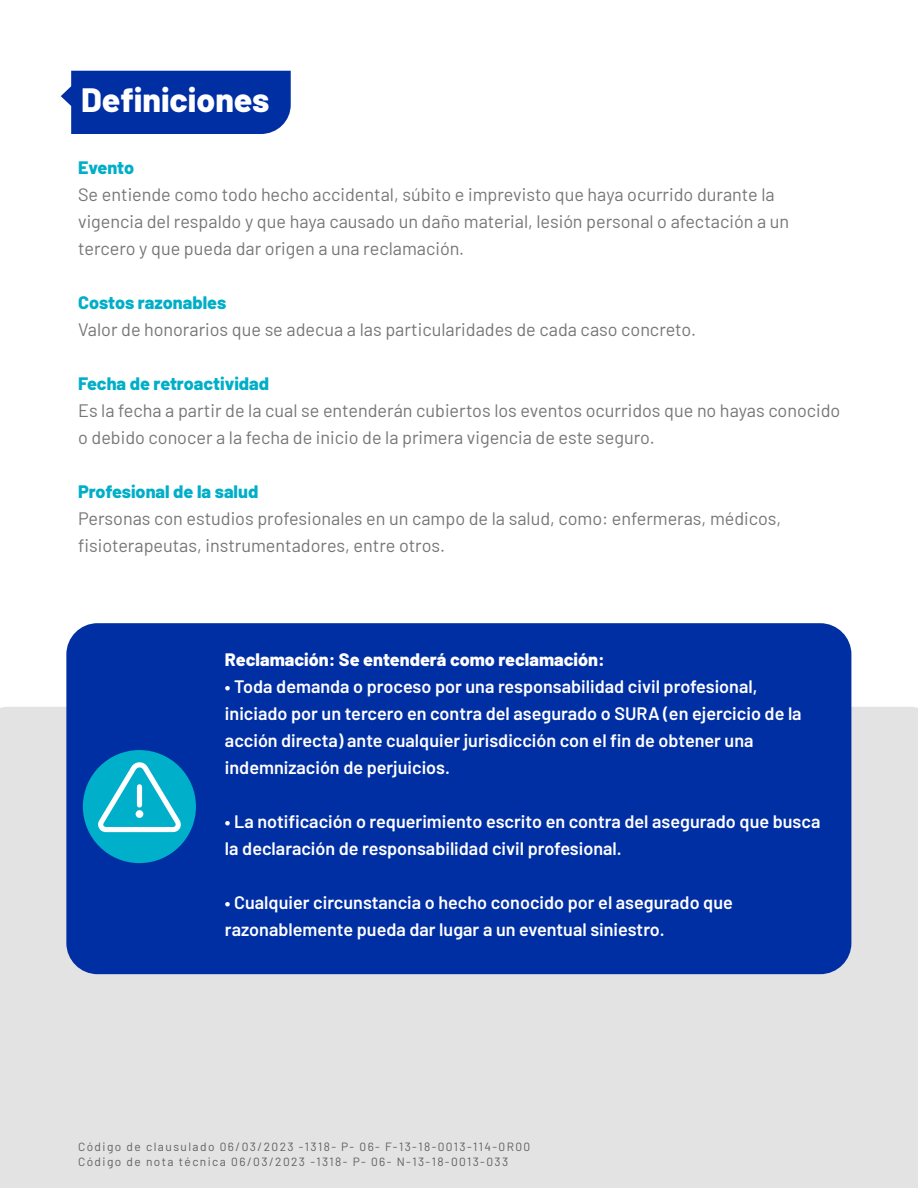
<style>
.page{position:relative;width:918px;height:1188px;background:#fff}
.page>*{position:absolute;margin:0;border:0;box-sizing:border-box;transform-origin:0 0}
.t1{font:800 33.75px "Barlow";color:#fff}
.t2{font:18px/27px "Barlow";color:#767676}
.t3{font:600 18px/27px "Barlow";color:#fff}
.t4{font:800 18px "Barlow";color:#00aec8}
.t5{font:800 18px "Barlow";color:#fff}
.t6{font:12px/15.3px "Barlow";letter-spacing:.12em;color:#606060}
</style>
<div class="page">
<div style="left:0;top:707px;width:918px;height:481px;background:#e3e3e3"></div>
<div style="left:61px;top:71px;width:230px;height:63px;background:#002fa4"></div>
<div style="left:66px;top:623px;width:785px;height:351px;background:#002fa4;border-radius:31px"></div>
<div style="left:83px;top:750px;width:113px;height:113px;background:#00afc9;border-radius:50%"></div>
<svg style="left:98px;top:762px;width:84px;height:70px"></svg>
<div style="left:136px;top:810px;width:7px;height:8px;background:#fff;border-radius:50%"></div>
<h1 class="t1" style="left:81px;top:75px;width:190px">Definiciones</h1>
<p class="t4" style="left:78px;top:154px;width:58px">Evento</p>
<p class="t2" style="left:78px;top:180px;width:713px">Se entiende como todo hecho accidental, súbito e imprevisto que haya ocurrido durante la vigencia del respaldo y que haya causado un daño material, lesión personal o afectación a un tercero y que pueda dar origen a una reclamación.</p>
<p class="t4" style="left:78px;top:289px;width:150px">Costos razonables</p>
<p class="t2" style="left:78px;top:315px;width:620px">Valor de honorarios que se adecua a las particularidades de cada caso concreto.</p>
<p class="t4" style="left:78px;top:370px;width:193px">Fecha de retroactividad</p>
<p class="t2" style="left:78px;top:396px;width:764px">Es la fecha a partir de la cual se entenderán cubiertos los eventos ocurridos que no hayas conocido o debido conocer a la fecha de inicio de la primera vigencia de este seguro.</p>
<p class="t4" style="left:78px;top:478px;width:182px">Profesional de la salud</p>
<p class="t2" style="left:78px;top:504px;width:705px">Personas con estudios profesionales en un campo de la salud, como: enfermeras, médicos, fisioterapeutas, instrumentadores, entre otros.</p>
<p class="t5" style="left:225px;top:646px;width:381px">Reclamación: Se entenderá como reclamación:</p>
<p class="t3" style="left:225px;top:671px;width:578px">• Toda demanda o proceso por una responsabilidad civil profesional, iniciado por un tercero en contra del asegurado o SURA (en ejercicio de la acción directa) ante cualquier jurisdicción con el fin de obtener una indemnización de perjuicios.</p>
<p class="t3" style="left:225px;top:806px;width:597px">• La notificación o requerimiento escrito en contra del asegurado que busca la declaración de responsabilidad civil profesional.</p>
<p class="t3" style="left:225px;top:887px;width:509px">• Cualquier circunstancia o hecho conocido por el asegurado que razonablemente pueda dar lugar a un eventual siniestro.</p>
<p class="t6" style="left:78px;top:1138px;width:454px">Código de clausulado 06/03/2023 -1318- P- 06- F-13-18-0013-114-0R00<br>Código de nota técnica 06/03/2023 -1318- P- 06- N-13-18-0013-033</p>
</div>
